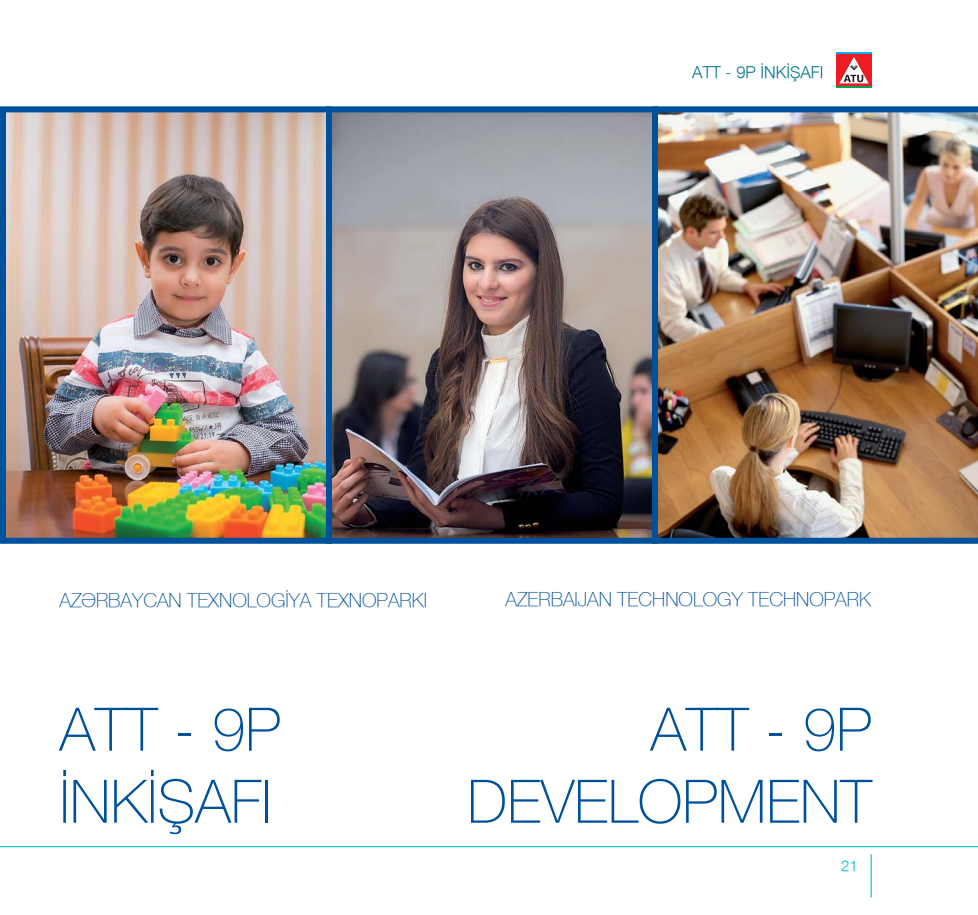
<style>
.page{position:relative;width:978px;height:915px;background:#fff}
.page>*{position:absolute;margin:0;border:0;box-sizing:border-box;transform-origin:0 0}
.t1{font:100 60px/72px "Azeron";color:#00519c}
.t2{font:100 19.5px "Azeron";color:#00519c}
.t3{font:300 16.5px "Azeron";color:#00758c}
.t4{font:300 15px "Azeron";color:#00bcd0}
</style>
<div class="page">
<hr style="left:0;top:845px;width:978px;height:1px;background:#00bcd0">
<hr style="left:871px;top:854px;width:1px;height:43px;background:#00bcd0">
<div style="left:836px;top:52px;width:36px;height:36px;background:#ed1c24"></div>
<hr style="left:836px;top:52px;width:36px;height:2px;background:#00aeef">
<hr style="left:836px;top:86px;width:36px;height:2px;background:#00a650">
<svg style="left:839px;top:57px;width:30px;height:26px"></svg>
<img style="left:7px;top:113px;width:318px;height:423px">
<div style="left:0;top:106px;width:332px;height:437px;border:6px solid #00519c"></div>
<img style="left:333px;top:113px;width:318px;height:423px">
<div style="left:326px;top:106px;width:332px;height:437px;border:6px solid #00519c"></div>
<img style="left:652px;top:106px;width:326px;height:437px">
<p class="t3" style="left:692px;top:62px;width:133px">ATT - 9P ИNKИШAFI</p>
<p class="t2" style="left:60px;top:588px;width:369px">AZЯRBAYCAN TEXNOLOGИYA TEXNOPARKЫ</p>
<p class="t2" style="left:506px;top:587px;width:367px">AZERBAIJAN TECHNOLOGY TECHNOPARK</p>
<h1 class="t1" style="left:60px;top:693px;width:223px">ATT - 9P<br>ИNKИШAFI</h1>
<h1 class="t1" style="left:467px;top:693px;width:406px;text-align:right">ATT - 9P<br>DEVELOPMENT</h1>
<p class="t4" style="left:841px;top:855px;width:18px">21</p>
</div>
